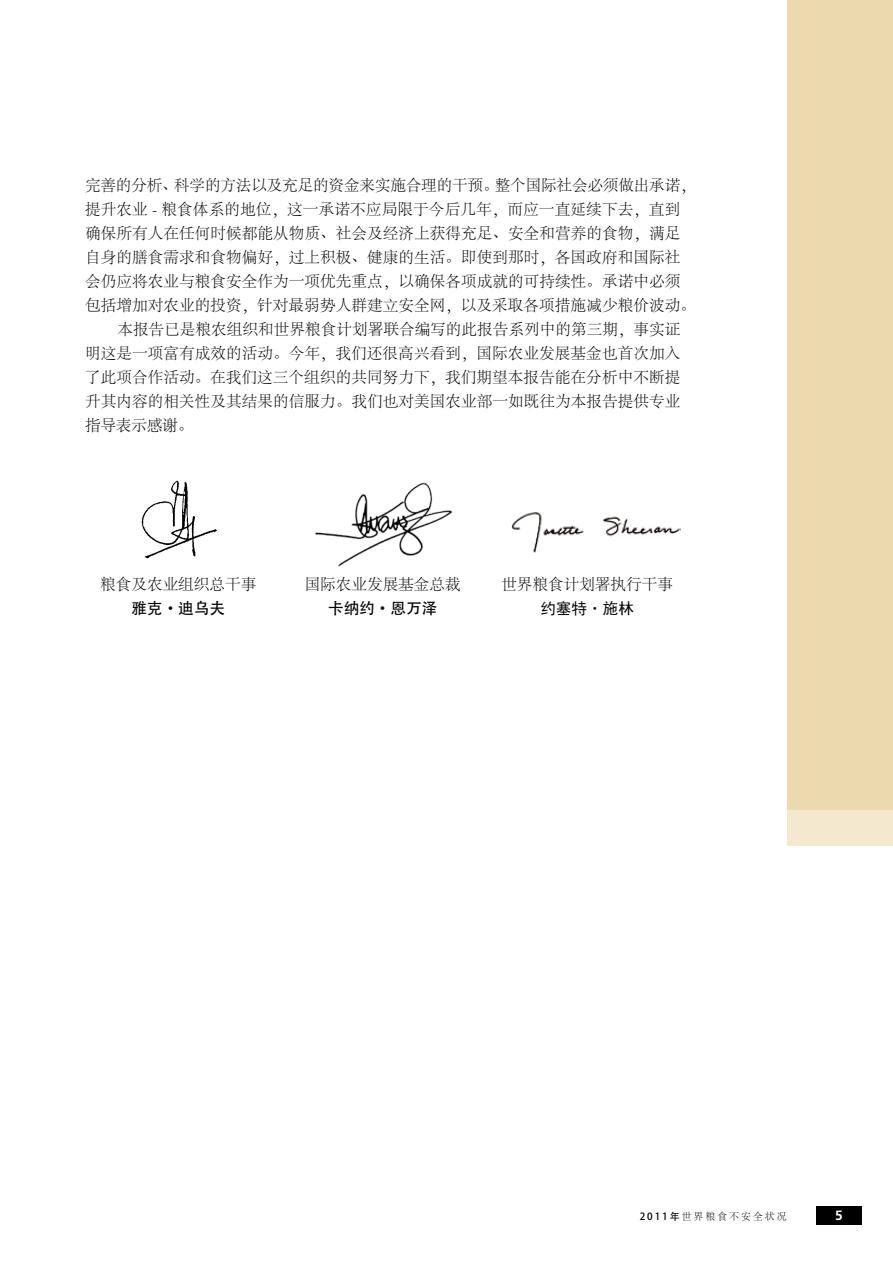
<style>
.page{position:relative;width:893px;height:1263px;background:#fff}
.page>*{position:absolute;margin:0;border:0;box-sizing:border-box;transform-origin:0 0}
.t1{font:300 15.6px "Adobe Song Std";letter-spacing:.005em;color:#000}
.t2{font:15.6px "Adobe Heiti Std";color:#000}
.t3{font:15.6px "Sim Hei";color:#000}
.t4{font:700 13.5px "Frutiger LT Std";color:#fff}
.t5{font:300 9.9px "Adobe Song Std";letter-spacing:.2em;color:#000}
.s1{font-family:"Adobe Heiti Std";font-weight:400}
</style>
<div class="page">
<div style="left:787px;top:0;width:106px;height:846px;background:#edd9ae"></div>
<div style="left:787px;top:810px;width:106px;height:36px;background:#f4e8ce"></div>
<div style="left:816px;top:1206px;width:45px;height:18px;background:#000"></div>
<img style="left:142px;top:481px;width:74px;height:77px">
<img style="left:511px;top:512px;width:169px;height:41px">
<img style="left:315px;top:482px;width:137px;height:85px">
<p class="t1" style="left:85px;top:177px;width:612px">完善的分析、科学的方法以及充足的资金来实施合理的干预。整个国际社会必须做出承诺，</p>
<p class="t1" style="left:85px;top:201px;width:597px">提升农业 - 粮食体系的地位，这一承诺不应局限于今后几年，而应一直延续下去，直到</p>
<p class="t1" style="left:85px;top:225px;width:597px">确保所有人在任何时候都能从物质、社会及经济上获得充足、安全和营养的食物，满足</p>
<p class="t1" style="left:85px;top:249px;width:597px">自身的膳食需求和食物偏好，过上积极、健康的生活。即使到那时，各国政府和国际社</p>
<p class="t1" style="left:85px;top:273px;width:597px">会仍应将农业与粮食安全作为一项优先重点，以确保各项成就的可持续性。承诺中必须</p>
<p class="t1" style="left:85px;top:297px;width:612px">包括增加对农业的投资，针对最弱势人群建立安全网，以及采取各项措施减少粮价波动。</p>
<p class="t1" style="left:117px;top:321px;width:565px">本报告已是粮农组织和世界粮食计划署联合编写的此报告系列中的第三期，事实证</p>
<p class="t1" style="left:85px;top:345px;width:597px">明这是一项富有成效的活动。今年，我们还很高兴看到，国际农业发展基金也首次加入</p>
<p class="t1" style="left:85px;top:369px;width:597px">了此项合作活动。在我们这三个组织的共同努力下，我们期望本报告能在分析中不断提</p>
<p class="t1" style="left:85px;top:393px;width:597px">升其内容的相关性及其结果的信服力。我们也对美国农业部一如既往为本报告提供专业</p>
<p class="t1" style="left:85px;top:417px;width:110px">指导表示感谢。</p>
<p class="t1" style="left:100px;top:576px;width:157px">粮食及农业组织总干事</p>
<p class="t2" style="left:131px;top:599px;width:95px">雅克·迪乌夫</p>
<p class="t1" style="left:305px;top:576px;width:158px">国际农业发展基金总裁</p>
<p class="t2" style="left:328px;top:599px;width:111px">卡纳约·恩万泽</p>
<p class="t1" style="left:501px;top:576px;width:173px">世界粮食计划署执行干事</p>
<p class="t3" style="left:540px;top:600px;width:95px">约塞特·施林</p>
<p class="t5" style="left:640px;top:1211px;width:148px"><span class="s1">2011年</span>世界粮食不安全状况</p>
<p class="t4" style="left:835px;top:1207px;width:9px">5</p>
</div>
